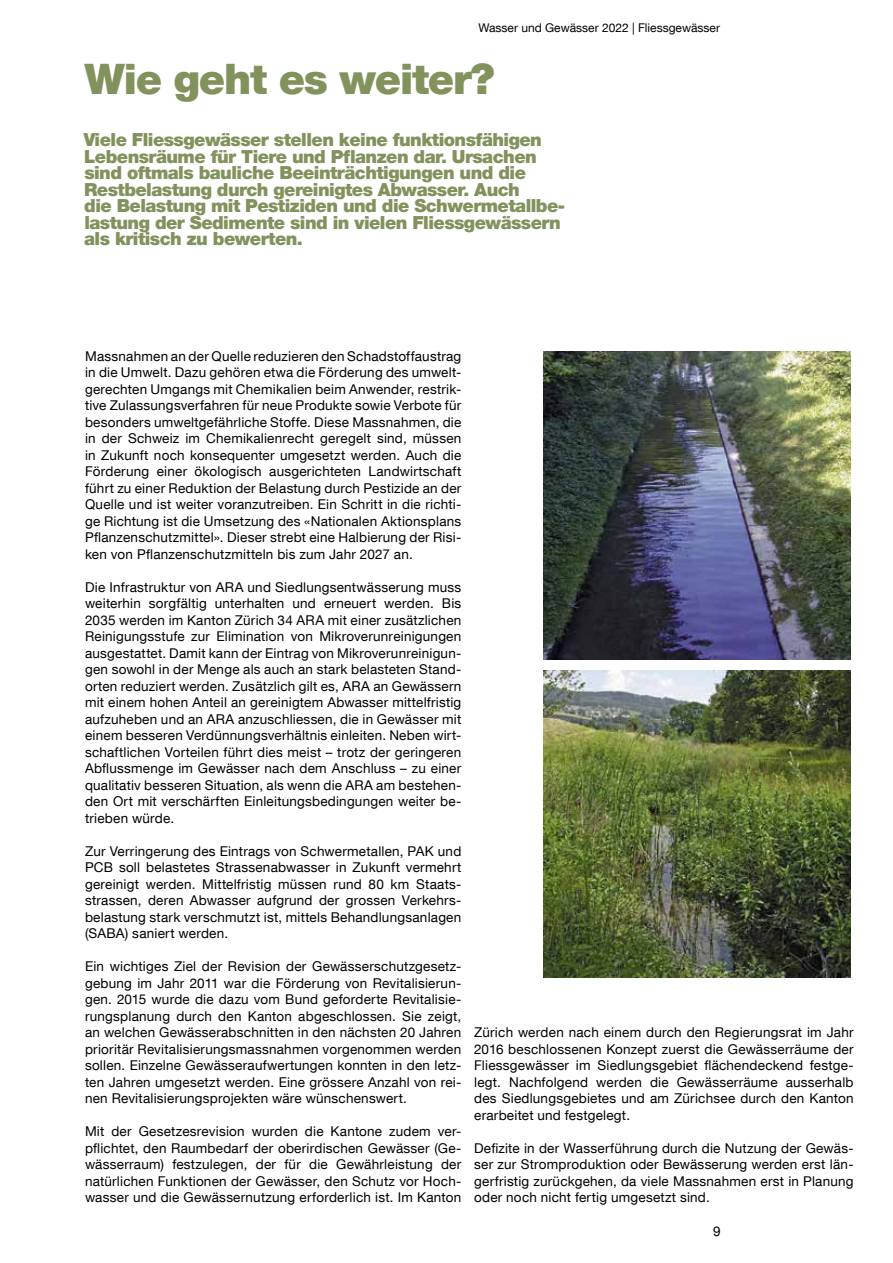
<style>
.page{position:relative;width:893px;height:1263px;background:#fff}
.page>*{position:absolute;margin:0;border:0;box-sizing:border-box;transform-origin:0 0}
.t1{font:900 42px "Helvetica Neue LT Com";letter-spacing:-.03em;color:#82925d}
.t2{font:900 18px/16.5px "Helvetica Neue LT Com";letter-spacing:-.03em;color:#82925d}
.t3{font:13.5px/16.5px "Helvetica Neue LT Com";letter-spacing:.015em;color:#000;text-align:justify}
.t4{font:12px "Helvetica Neue LT Com";color:#000}
</style>
<div class="page">
<img style="left:543px;top:352px;width:307px;height:307px">
<img style="left:543px;top:670px;width:307px;height:307px">
<p class="t4" style="left:478px;top:20px;width:243px">Wasser und Gewässer 2022 | Fliessgewässer</p>
<h1 class="t1" style="left:85px;top:53px;width:411px">Wie geht es weiter?</h1>
<p class="t2" style="left:84px;top:132px;width:483px">Viele Fliessgewässer stellen keine funktionsfähigen Lebensräume für Tiere und Pflanzen dar. Ursachen sind oftmals bauliche Beeinträchtigungen und die Restbelastung durch gereinigtes Abwasser. Auch<br>die Belastung mit Pestiziden und die Schwermetallbe&shy;lastung der Sedimente sind in vielen Fliessgewässern als kritisch zu bewerten.</p>
<p class="t3" style="left:85px;top:347px;width:378px">Massnahmen an der Quelle reduzieren den Schadstoffaustrag in die Umwelt. Dazu gehören etwa die Förderung des umwelt&shy;gerechten Umgangs mit Chemikalien beim Anwender, restrik&shy;tive Zulassungsverfahren für neue Produkte sowie Verbote für besonders umweltgefährliche Stoffe. Diese Massnahmen, die in der Schweiz im Chemikalienrecht geregelt sind, müssen in Zukunft noch konsequenter umgesetzt werden. Auch die Förderung einer ökologisch ausgerichteten Landwirtschaft führt zu einer Reduktion der Belastung durch Pestizide an der Quelle und ist weiter voranzutreiben. Ein Schritt in die richti&shy;ge Richtung ist die Umsetzung des «Nationalen Aktionsplans Pflanzenschutzmittel». Dieser strebt eine Halbierung der Risi&shy;ken von Pflanzenschutzmitteln bis zum Jahr 2027 an.</p>
<p class="t3" style="left:85px;top:578px;width:378px">Die Infrastruktur von ARA und Siedlungsentwässerung muss weiterhin sorgfältig unterhalten und erneuert werden. Bis 2035 werden im Kanton Zürich 34 ARA mit einer zusätzlichen Reinigungsstufe zur Elimination von Mikroverunreinigungen ausgestattet. Damit kann der Eintrag von Mikroverunreinigun&shy;gen sowohl in der Menge als auch an stark belasteten Stand&shy;orten reduziert werden. Zusätzlich gilt es, ARA an Gewässern mit einem hohen Anteil an gereinigtem Abwasser mittelfristig aufzuheben und an ARA anzuschliessen, die in Gewässer mit einem besseren Verdünnungsverhältnis einleiten. Neben wirt&shy;schaftlichen Vorteilen führt dies meist – trotz der geringeren Abflussmenge im Gewässer nach dem Anschluss – zu einer qualitativ besseren Situation, als wenn die ARA am bestehen&shy;den Ort mit verschärften Einleitungsbedingungen weiter be&shy;trieben würde.</p>
<p class="t3" style="left:85px;top:842px;width:378px">Zur Verringerung des Eintrags von Schwermetallen, PAK und PCB soll belastetes Strassenabwasser in Zukunft vermehrt gereinigt werden. Mittelfristig müssen rund 80 km Staats&shy;strassen, deren Abwasser aufgrund der grossen Verkehrs&shy;belastung stark verschmutzt ist, mittels Behandlungsanlagen (SABA) saniert werden.</p>
<p class="t3" style="left:85px;top:958px;width:378px">Ein wichtiges Ziel der Revision der Gewässerschutzgesetz&shy;gebung im Jahr 2011 war die Förderung von Revitalisierun&shy;gen. 2015 wurde die dazu vom Bund geforderte Revitalisie&shy;rungsplanung durch den Kanton abgeschlossen. Sie zeigt, an welchen Gewässerabschnitten in den nächsten 20 Jahren prioritär Revitalisierungsmassnahmen vorgenommen werden sollen. Einzelne Gewässeraufwertungen konnten in den letz&shy;ten Jahren umgesetzt werden. Eine grössere Anzahl von rei&shy;nen Revitalisierungsprojekten wäre wünschenswert.</p>
<p class="t3" style="left:85px;top:1123px;width:378px">Mit der Gesetzesrevision wurden die Kantone zudem ver&shy;pflichtet, den Raumbedarf der oberirdischen Gewässer (Ge&shy;wässerraum) festzulegen, der für die Gewährleistung der natürlichen Funktionen der Gewässer, den Schutz vor Hoch&shy;wasser und die Gewässernutzung erforderlich ist. Im Kanton</p>
<p class="t3" style="left:474px;top:1024px;width:381px">Zürich werden nach einem durch den Regierungsrat im Jahr 2016 beschlossenen Konzept zuerst die Gewässerräume der Fliessgewässer im Siedlungsgebiet flächendeckend festge&shy;legt. Nachfolgend werden die Gewässerräume ausserhalb des Siedlungsgebietes und am Zürichsee durch den Kanton erarbeitet und festgelegt.</p>
<p class="t3" style="left:474px;top:1139px;width:381px">Defizite in der Wasserführung durch die Nutzung der Gewäs&shy;ser zur Stromproduktion oder Bewässerung werden erst län&shy;gerfristig zurückgehen, da viele Massnahmen erst in Planung oder noch nicht fertig umgesetzt sind.</p>
<p class="t3" style="left:713px;top:1223px;width:9px">9</p>
</div>
